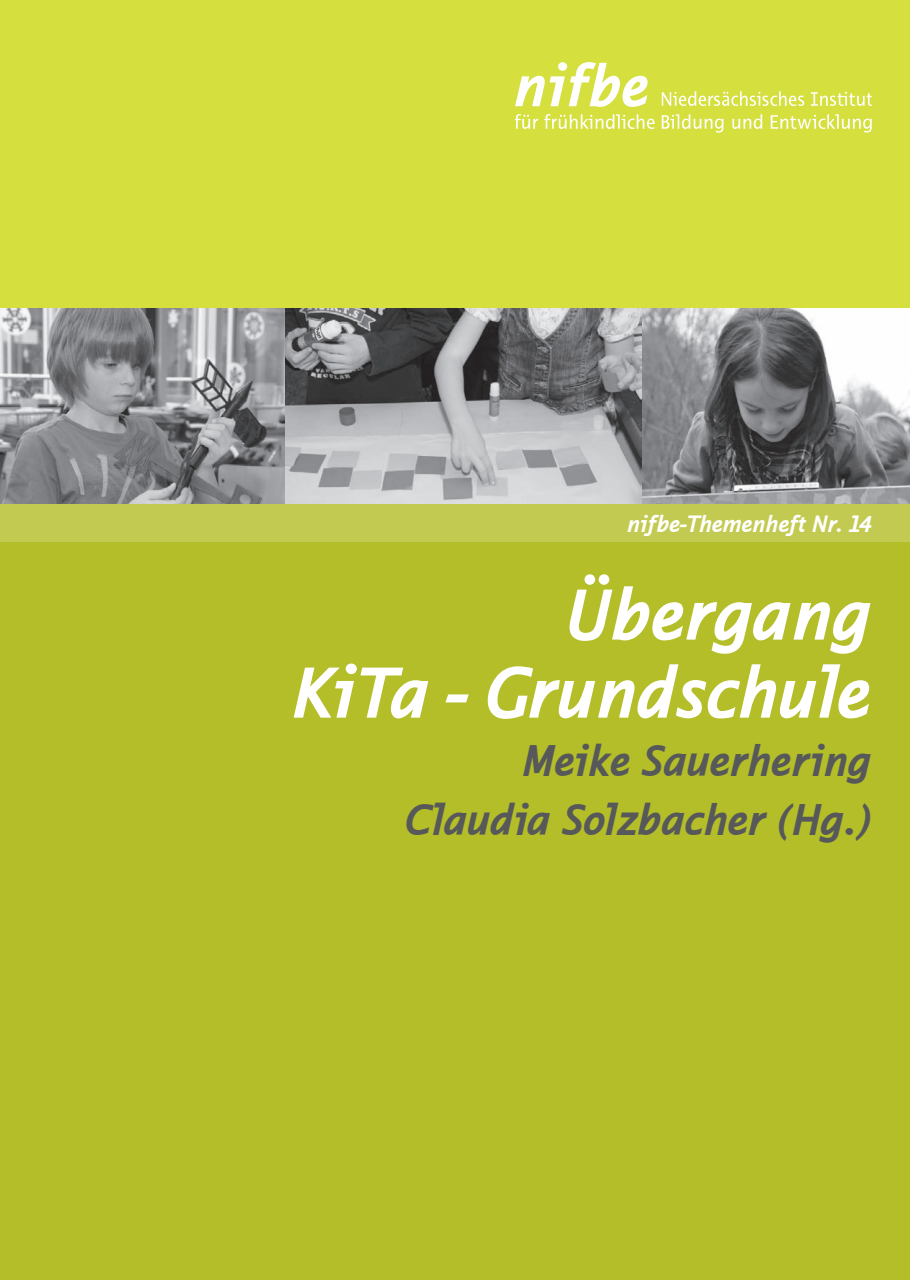
<style>
.page{position:relative;width:910px;height:1280px;background:#fff}
.page>*{position:absolute;margin:0;border:0;box-sizing:border-box;transform-origin:0 0}
.Titel_Headline{font:italic 700 75px "Thordis Sans EF";letter-spacing:-.015em;color:#fff}
.Titel_Subheadline{font:italic 700 45px "Thordis Sans EF";letter-spacing:-.015em;color:#57585a}
.Titel_Themenheft_Nr{font:italic 700 24px "Thordis Sans EF";letter-spacing:-.01em;color:#fff}
</style>
<div class="page">
<div style="left:0;top:503px;width:910px;height:777px;background:#c2ca51"></div>
<div style="left:0;top:542px;width:910px;height:738px;background:#b4be29"></div>
<div style="left:0;top:0;width:910px;height:308px;background:#d5df3e"></div>
<svg style="left:515px;top:114px;width:23px;height:15px"></svg>
<svg style="left:662px;top:114px;width:61px;height:19px"></svg>
<svg style="left:544px;top:114px;width:111px;height:15px"></svg>
<svg style="left:732px;top:114px;width:30px;height:15px"></svg>
<svg style="left:811px;top:92px;width:61px;height:14px"></svg>
<svg style="left:662px;top:91px;width:142px;height:15px"></svg>
<svg style="left:515px;top:62px;width:133px;height:45px"></svg>
<svg style="left:771px;top:114px;width:101px;height:19px"></svg>
<img style="left:292px;top:308px;width:618px;height:195px">
<img style="left:0;top:308px;width:292px;height:195px">
<p class="Titel_Themenheft_Nr" style="left:627px;top:510px;width:246px">nifbe-Themenheft Nr. 14</p>
<p class="Titel_Headline" style="left:565px;top:573px;width:308px">Übergang</p>
<p class="Titel_Headline" style="left:292px;top:651px;width:581px">KiTa - Grundschule</p>
<p class="Titel_Subheadline" style="left:522px;top:736px;width:351px">Meike Sauerhering</p>
<p class="Titel_Subheadline" style="left:404px;top:795px;width:469px">Claudia Solzbacher (Hg.)</p>
</div>
